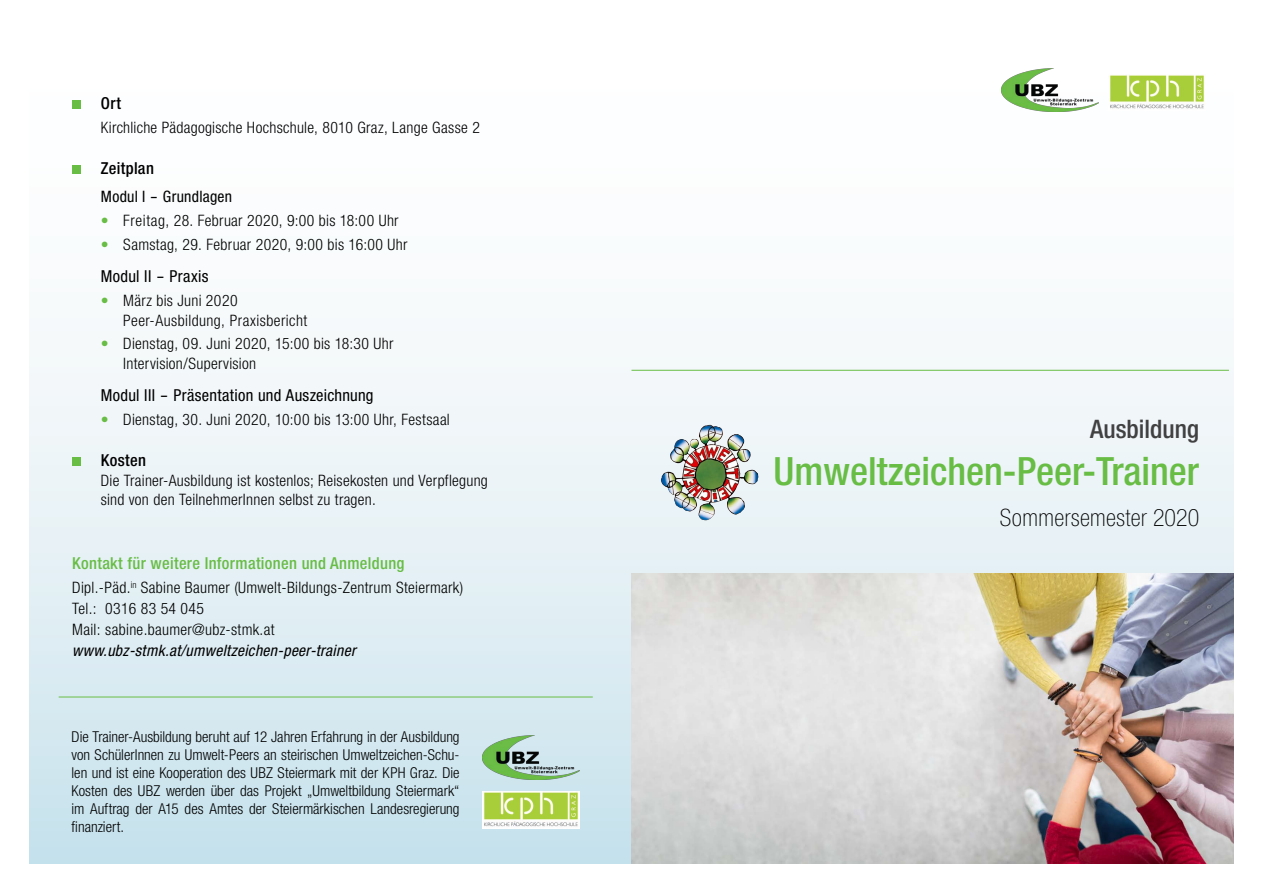
<style>
.page{position:relative;width:1263px;height:893px;background:#fff}
.page>*{position:absolute;margin:0;border:0;box-sizing:border-box;transform-origin:0 0}
.t1{font:500 condensed 39px "Helvetica Neue LT Pro";color:#68bd45}
.t2{font:500 condensed 25.5px "Helvetica Neue LT Pro";color:#414142}
.t3{font:100 condensed 24px "Helvetica Neue LT Pro";letter-spacing:.02em;color:#000}
.t4{font:condensed 16.5px "Helvetica Neue LT Pro";letter-spacing:.02em;color:#000}
.t5{font:500 condensed 16.5px "Helvetica Neue LT Pro";letter-spacing:.02em;color:#68bd45}
.t6{font:500 condensed 16.5px "Helvetica Neue LT Pro";letter-spacing:.025em;color:#000}
.t7{font:300 condensed 15.75px/19.5px "Helvetica Neue LT Pro";letter-spacing:.02em;color:#000}
.t8{font:italic condensed 15.75px "Helvetica Neue LT Pro";letter-spacing:.02em;color:#000}
.t9{font:condensed 15.75px "Helvetica Neue LT Pro";letter-spacing:.015em;color:#000}
.t10{font:300 condensed 15px/18px "Helvetica Neue LT Pro";color:#000;text-align:justify}
.s1{color:#68bd45}
</style>
<div class="page">
<div style="left:30px;top:30px;width:1203px;height:833px;background:linear-gradient(to bottom,#fff,#cce3ec)"></div>
<img style="left:631px;top:573px;width:602px;height:290px">
<hr style="left:631px;top:370px;width:598px;height:1px;background:#68bd45">
<img style="left:688px;top:425px;width:21px;height:29px">
<div style="left:72px;top:101px;width:9px;height:8px;background:#68bd45"></div>
<div style="left:72px;top:165px;width:9px;height:9px;background:#68bd45"></div>
<div style="left:72px;top:458px;width:9px;height:8px;background:#68bd45"></div>
<img style="left:482px;top:792px;width:98px;height:36px">
<img style="left:482px;top:736px;width:98px;height:43px">
<hr style="left:59px;top:697px;width:534px;height:1px;background:#68bd45">
<img style="left:1109px;top:74px;width:97px;height:37px">
<img style="left:1001px;top:68px;width:98px;height:43px">
<p class="t6" style="left:101px;top:93px;width:22px">Ort</p>
<p class="t7" style="left:101px;top:117px;width:381px">Kirchliche Pädagogische Hochschule, 8010 Graz, Lange Gasse 2</p>
<p class="t6" style="left:101px;top:158px;width:55px">Zeitplan</p>
<p class="t9" style="left:101px;top:188px;width:133px">Modul I - Grundlagen</p>
<p class="t7" style="left:101px;top:211px;width:299px"><span class="s1">•</span> Freitag, 28. Februar 2020, 9:00 bis 18:00 Uhr</p>
<p class="t7" style="left:101px;top:234px;width:308px"><span class="s1">•</span> Samstag, 29. Februar 2020, 9:00 bis 16:00 Uhr</p>
<p class="t4" style="left:101px;top:267px;width:109px">Modul II - Praxis</p>
<p class="t7" style="left:123px;top:291px;width:186px;text-indent:-23px"><span class="s1">•</span> März bis Juni 2020<br>Peer-Ausbildung, Praxisbericht</p>
<p class="t7" style="left:123px;top:334px;width:272px;text-indent:-23px"><span class="s1">•</span> Dienstag, 09. Juni 2020, 15:00 bis 18:30 Uhr<br>Intervision/Supervision</p>
<p class="t4" style="left:101px;top:386px;width:274px">Modul III - Präsentation und Auszeichnung</p>
<p class="t7" style="left:101px;top:410px;width:351px"><span class="s1">•</span> Dienstag, 30. Juni 2020, 10:00 bis 13:00 Uhr, Festsaal</p>
<p class="t6" style="left:101px;top:451px;width:47px">Kosten</p>
<p class="t7" style="left:101px;top:470px;width:389px">Die Trainer-Ausbildung ist kostenlos; Reisekosten und Verpflegung sind von den TeilnehmerInnen selbst zu tragen.</p>
<p class="t5" style="left:72px;top:553px;width:334px">Kontakt für weitere Informationen und Anmeldung</p>
<p class="t7" style="left:72px;top:577px;width:392px;line-height:21px">Dipl.-Päd.<sup>in</sup> Sabine Baumer (Umwelt-Bildungs-Zentrum Steiermark)<br>Tel.: 0316 83 54 045<br>Mail: sabine.baumer@ubz-stmk.at</p>
<p class="t8" style="left:72px;top:641px;width:285px">www.ubz-stmk.at/umweltzeichen-peer-trainer</p>
<p class="t10" style="left:72px;top:728px;width:390px">Die Trainer-Ausbildung beruht auf 12 Jahren Erfahrung in der Ausbildung von SchülerInnen zu Umwelt-Peers an steirischen Umweltzeichen-Schu&shy;len und ist eine Kooperation des UBZ Steiermark mit der KPH Graz. Die Kosten des UBZ werden über das Projekt „Umweltbildung Steiermark“ im Auftrag der A15 des Amtes der Steiermärkischen Landesregierung finanziert.</p>
<h2 class="t2" style="left:1090px;top:414px;width:111px">Ausbildung</h2>
<h1 class="t1" style="left:773px;top:448px;width:427px">Umweltzeichen-Peer-Trainer</h1>
<h3 class="t3" style="left:1000px;top:505px;width:201px">Sommersemester 2020</h3>
</div>
